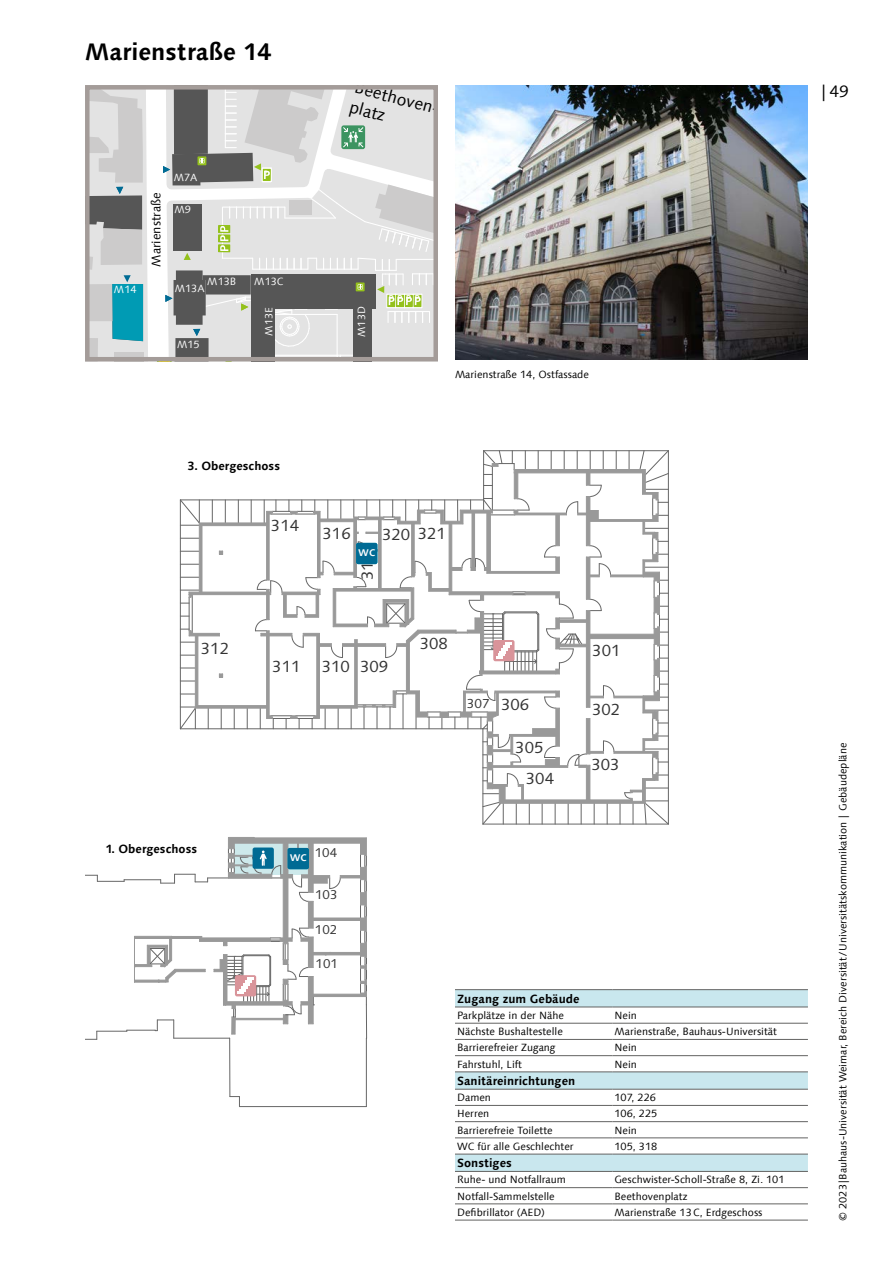
<style>
.page{position:relative;width:893px;height:1263px;background:#fff}
.page>*{position:absolute;margin:0;border:0;box-sizing:border-box;transform-origin:0 0}
.TOC_ueberschrift{font:700 24px "Linotype Syntax Com";color:#000}
.t1{font:16.8px/20.2px "Linotype Syntax Com";color:#000}
.t2{font:16.5px "Linotype Syntax Com";color:#000}
.t3{font:16.05px "Linotype Syntax Com";color:#333}
.t4{font:13.05px "Linotype Syntax Com";color:#333}
.t5{font:12.75px "Linotype Syntax Com";color:#333}
.t6{font:12.6px "Linotype Syntax Com";color:#000}
.Tabelle_Kopfzeile{font:700 12px "Linotype Syntax Com";color:#000}
.Etage{font:700 12px "Linotype Syntax Com";color:#000}
.Tabelle{font:10.5px "Linotype Syntax Com";color:#000}
.t7{font:10.5px "Linotype Syntax Com";color:#fff}
.foto_untertitel{font:10.5px "Linotype Syntax Com";color:#000}
.t8{font:700 9.75px "Linotype Syntax Com";color:#fff}
.t9{font:700 8.4px "Linotype Syntax Com";color:#fff}
.t10{font:700 6.3px "Linotype Syntax Com";color:#fff}
.s1{font-size:16.05px}
</style>
<div class="page">
<svg style="left:90px;top:90px;width:58px;height:266px;background:#b1c3c6"></svg>
<div style="left:85px;top:338px;width:13px;height:23px;background:#cccbcb"></div>
<svg style="left:163px;top:90px;width:270px;height:266px;background:#c4c5c3"></svg>
<div style="left:85px;top:85px;width:353px;height:276px;border:4px solid #a49c99"></div>
<div style="left:455px;top:990px;width:353px;height:16px;background:#c9e7ee"></div>
<svg style="left:455px;top:1007px;width:353px;height:213px"></svg>
<hr style="left:455px;top:989px;width:157px;height:1px;background:#636362">
<hr style="left:612px;top:989px;width:196px;height:1px;background:#636362">
<hr style="left:455px;top:1006px;width:157px;height:1px;background:#636362">
<hr style="left:612px;top:1006px;width:196px;height:1px;background:#636362">
<hr style="left:455px;top:1023px;width:157px;height:1px;background:#636362">
<hr style="left:612px;top:1023px;width:196px;height:1px;background:#636362">
<hr style="left:455px;top:1039px;width:157px;height:1px;background:#636362">
<hr style="left:612px;top:1039px;width:196px;height:1px;background:#636362">
<hr style="left:455px;top:1055px;width:157px;height:1px;background:#636362">
<hr style="left:612px;top:1055px;width:196px;height:1px;background:#636362">
<hr style="left:455px;top:1071px;width:157px;height:1px;background:#636362">
<hr style="left:612px;top:1071px;width:196px;height:1px;background:#636362">
<hr style="left:455px;top:1089px;width:157px;height:1px;background:#636362">
<hr style="left:612px;top:1089px;width:196px;height:1px;background:#636362">
<hr style="left:455px;top:1105px;width:157px;height:1px;background:#636362">
<hr style="left:612px;top:1105px;width:196px;height:1px;background:#636362">
<hr style="left:455px;top:1121px;width:157px;height:1px;background:#636362">
<hr style="left:612px;top:1121px;width:196px;height:1px;background:#636362">
<hr style="left:455px;top:1137px;width:157px;height:1px;background:#636362">
<hr style="left:612px;top:1137px;width:196px;height:1px;background:#636362">
<hr style="left:455px;top:1154px;width:157px;height:1px;background:#636362">
<hr style="left:612px;top:1154px;width:196px;height:1px;background:#636362">
<hr style="left:455px;top:1171px;width:157px;height:1px;background:#636362">
<hr style="left:455px;top:1187px;width:157px;height:1px;background:#636362">
<hr style="left:455px;top:1203px;width:157px;height:1px;background:#636362">
<hr style="left:455px;top:1220px;width:157px;height:1px;background:#636362">
<hr style="left:612px;top:1171px;width:196px;height:1px;background:#636362">
<hr style="left:612px;top:1187px;width:196px;height:1px;background:#636362">
<hr style="left:612px;top:1203px;width:196px;height:1px;background:#636362">
<hr style="left:612px;top:1220px;width:196px;height:1px;background:#636362">
<svg style="left:179px;top:450px;width:490px;height:375px"></svg>
<div style="left:356px;top:543px;width:21px;height:21px;background:#006b94;border-radius:2px"></div>
<div style="left:179px;top:453px;width:110px;height:26px;background:#fff"></div>
<hr style="left:229px;top:1038px;width:1px;height:58px;background:#666">
<svg style="left:230px;top:1096px;width:10px;height:10px"></svg>
<hr style="left:239px;top:1106px;width:127px;height:1px;background:#666">
<hr style="left:366px;top:1038px;width:1px;height:68px;background:#666">
<img style="left:455px;top:85px;width:353px;height:275px">
<svg style="left:85px;top:837px;width:282px;height:203px"></svg>
<h1 class="TOC_ueberschrift" style="left:85px;top:37px;width:187px">Marienstraße 14</h1>
<p class="t7" style="left:114px;top:283px;width:24px">M 14</p>
<p class="t6" style="left:148px;top:267px;width:76px;rotate:-90deg">Marienstraße</p>
<p class="t7" style="left:174px;top:170px;width:25px">M7A</p>
<p class="t7" style="left:174px;top:203px;width:18px">M9</p>
<p class="t7" style="left:207px;top:275px;width:31px">M 13 B</p>
<p class="t7" style="left:175px;top:281px;width:31px">M13A</p>
<p class="t7" style="left:177px;top:338px;width:24px">M15</p>
<p class="t10" style="left:264px;top:169px;width:6px">P</p>
<p class="t7" style="left:254px;top:274px;width:31px">M 13 C</p>
<p class="t7" style="left:262px;top:336px;width:30px;rotate:-90deg">M 13 E</p>
<h2 class="t1" style="left:358px;top:77px;width:90px;rotate:15deg">Beethoven&shy;platz</h2>
<p class="t7" style="left:355px;top:337px;width:32px;rotate:-90deg">M 13 D</p>
<p class="t9" style="left:388px;top:293px;width:33px">PPPP</p>
<p class="foto_untertitel" style="left:455px;top:368px;width:136px">Marienstraße 14, Ostfassade</p>
<h2 class="Etage" style="left:187px;top:458px;width:94px">3. Obergeschoss</h2>
<h3 class="t3" style="left:271px;top:516px;width:30px">314</h3>
<h3 class="t3" style="left:201px;top:639px;width:30px">312</h3>
<h3 class="t3" style="left:272px;top:657px;width:30px">311</h3>
<h3 class="t3" style="left:323px;top:524px;width:30px">316</h3>
<h3 class="t3" style="left:382px;top:524px;width:65px">320 321</h3>
<p class="t8" style="left:358px;top:547px;width:19px">WC</p>
<h3 class="t3" style="left:358px;top:580px;width:30px;rotate:-90deg">317</h3>
<h3 class="t3" style="left:322px;top:657px;width:30px">310</h3>
<h3 class="t3" style="left:360px;top:657px;width:30px">309</h3>
<h3 class="t3" style="left:420px;top:634px;width:30px">308</h3>
<p class="t4" style="left:467px;top:696px;width:64px">307 <span class="s1">306</span></p>
<h3 class="t3" style="left:515px;top:738px;width:30px">305</h3>
<h3 class="t3" style="left:526px;top:769px;width:30px">304</h3>
<h3 class="t3" style="left:592px;top:641px;width:30px">301</h3>
<h3 class="t3" style="left:592px;top:700px;width:30px">302</h3>
<h3 class="t3" style="left:591px;top:755px;width:30px">303</h3>
<h2 class="Etage" style="left:106px;top:841px;width:93px">1. Obergeschoss</h2>
<p class="t5" style="left:290px;top:845px;width:49px"><sub>WC</sub> 104</p>
<p class="t5" style="left:315px;top:888px;width:24px">103</p>
<p class="t5" style="left:315px;top:922px;width:24px">102</p>
<p class="t5" style="left:315px;top:956px;width:24px">101</p>
<h1 class="Tabelle_Kopfzeile" style="left:457px;top:991px;width:124px">Zugang zum Gebäude</h1>
<p class="Tabelle" style="left:457px;top:1009px;width:108px">Parkplätze in der Nähe</p>
<p class="Tabelle" style="left:614px;top:1009px;width:24px">Nein</p>
<p class="Tabelle" style="left:457px;top:1025px;width:107px">Nächste Bushaltestelle</p>
<p class="Tabelle" style="left:614px;top:1025px;width:164px">Marienstraße, Bauhaus-Universität</p>
<p class="Tabelle" style="left:457px;top:1041px;width:100px">Barrierefreier Zugang</p>
<p class="Tabelle" style="left:614px;top:1041px;width:24px">Nein</p>
<p class="Tabelle" style="left:457px;top:1057px;width:66px">Fahrstuhl, Lift</p>
<p class="Tabelle" style="left:614px;top:1057px;width:24px">Nein</p>
<h1 class="Tabelle_Kopfzeile" style="left:457px;top:1073px;width:120px">Sanitäreinrichtungen</h1>
<p class="Tabelle" style="left:457px;top:1091px;width:35px">Damen</p>
<p class="Tabelle" style="left:614px;top:1091px;width:43px">107, 226</p>
<p class="Tabelle" style="left:457px;top:1107px;width:34px">Herren</p>
<p class="Tabelle" style="left:614px;top:1107px;width:44px">106, 225</p>
<p class="Tabelle" style="left:457px;top:1123px;width:97px">Barrierefreie Toilette</p>
<p class="Tabelle" style="left:614px;top:1123px;width:24px">Nein</p>
<p class="Tabelle" style="left:457px;top:1140px;width:118px">WC für alle Geschlechter</p>
<p class="Tabelle" style="left:614px;top:1140px;width:44px">105, 318</p>
<h1 class="Tabelle_Kopfzeile" style="left:457px;top:1155px;width:56px">Sonstiges</h1>
<p class="Tabelle" style="left:457px;top:1173px;width:110px">Ruhe- und Notfallraum</p>
<p class="Tabelle" style="left:614px;top:1173px;width:172px">Geschwister-Scholl-Straße 8, Zi. 101</p>
<p class="Tabelle" style="left:457px;top:1189px;width:99px">Notfall-Sammelstelle</p>
<p class="Tabelle" style="left:614px;top:1189px;width:74px">Beethovenplatz</p>
<p class="Tabelle" style="left:457px;top:1206px;width:89px">Defibrillator (AED)</p>
<p class="Tabelle" style="left:614px;top:1206px;width:150px">Marienstraße 13C, Erdgeschoss</p>
<h3 class="t2" style="left:820px;top:81px;width:30px">|49</h3>
<p class="Tabelle" style="left:836px;top:1221px;width:479px;rotate:-90deg">© 2023|Bauhaus-Universität Weimar, Bereich Diversität/Universitätskommunikation | Gebäudepläne</p>
</div>
